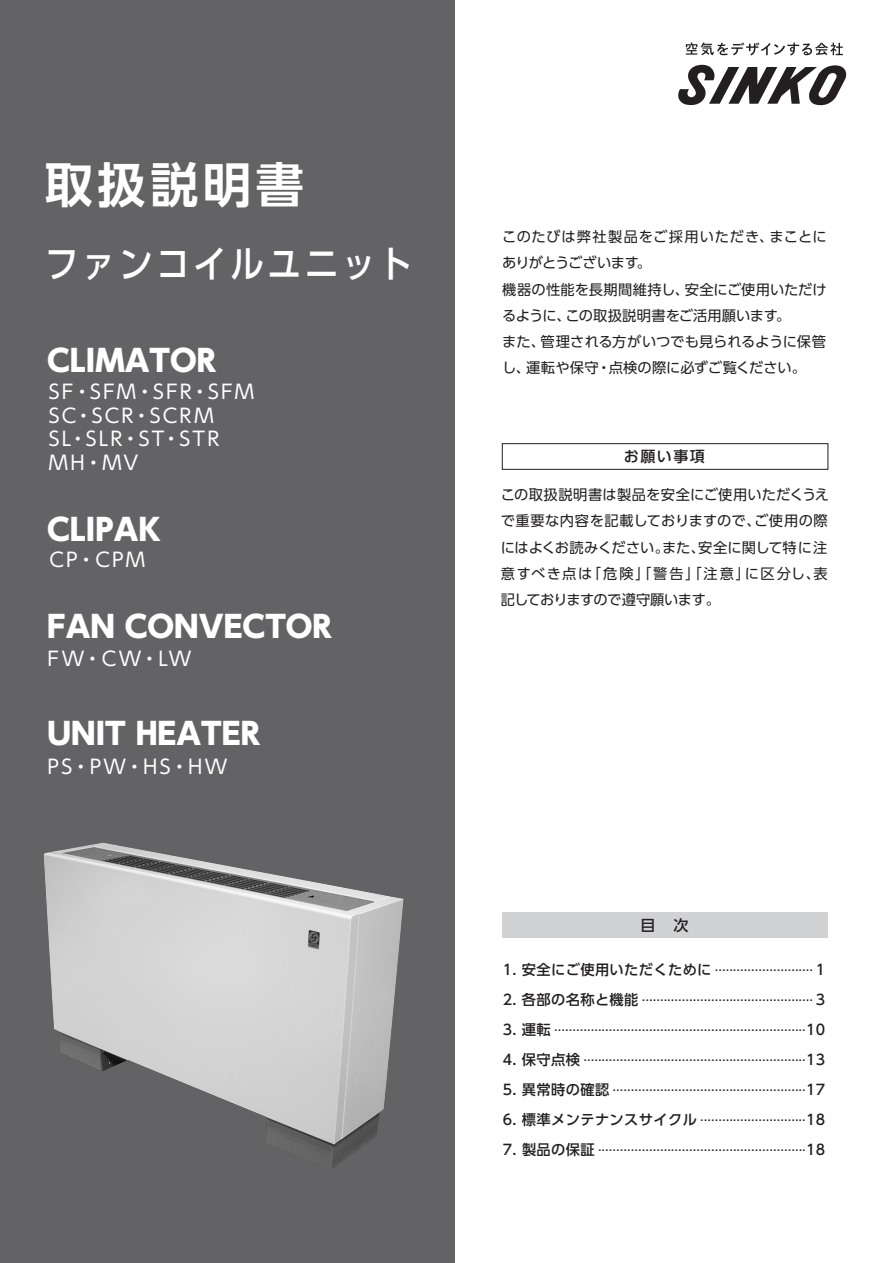
<style>
.page{position:relative;width:893px;height:1263px;background:#fff}
.page>*{position:absolute;margin:0;border:0;box-sizing:border-box;transform-origin:0 0}
.t1{font:700 48px "UD Shin Go Pro De";letter-spacing:.1em;color:#fff}
.t2{font:500 37.5px "UD Shin Go Pro";letter-spacing:.1em;color:#fff;scale:.9 1}
.t3{font:800 30px "UD Shin Go Pro";color:#fff}
.t4{font:19.5px/23.4px "UD Shin Go Pro";letter-spacing:.105em;color:#fff}
.t5{font:500 15px "UD Shin Go Pro";letter-spacing:.1em;color:#231f20}
.t6{font:300 14.25px "UD Shin Go Pro";color:#231f20}
.t7{font:14.25px/26.2px "UD Shin Go Pro";letter-spacing:.01em;color:#231f20}
.s1{font-weight:500}
</style>
<div class="page">
<div style="left:502px;top:912px;width:326px;height:26px;background:#d1d2d4"></div>
<div style="left:502px;top:443px;width:326px;height:27px;border:1px solid #231f20"></div>
<div style="left:0;top:0;width:455px;height:1263px;background:#636366"></div>
<svg style="left:678px;top:64px;width:169px;height:42px"></svg>
<svg style="left:686px;top:43px;width:157px;height:12px"></svg>
<img style="left:44px;top:843px;width:360px;height:327px">
<h1 class="t1" style="left:45px;top:146px;width:261px">取扱説明書</h1>
<h2 class="t2" style="left:45px;top:233px;width:410px">ファンコイルユニット</h2>
<h3 class="t3" style="left:47px;top:336px;width:170px">CLIMATOR</h3>
<h3 class="t4" style="left:49px;top:380px;width:207px">SF・SFM・SFR・SFM<br>SC・SCR・SCRM<br>SL・SLR・ST・STR<br>MH・MV</h3>
<h3 class="t3" style="left:47px;top:505px;width:115px">CLIPAK</h3>
<h3 class="t4" style="left:50px;top:547px;width:97px">CP・CPM</h3>
<h3 class="t3" style="left:47px;top:602px;width:286px">FAN CONVECTOR</h3>
<h3 class="t4" style="left:48px;top:646px;width:145px">FW・CW・LW</h3>
<h3 class="t3" style="left:47px;top:709px;width:214px">UNIT HEATER</h3>
<h3 class="t4" style="left:47px;top:754px;width:181px">PS・PW・HS・HW</h3>
<p class="t7" style="left:502px;top:223px;width:326px">このたびは弊社製品をご採用いただき、まことにありがとうございます。<br>機器の性能を長期間維持し、安全にご使用いただけるように、この取扱説明書をご活用願います。<br>また、管理される方がいつでも見られるように保管し、運転や保守・点検の際に必ずご覧ください。</p>
<p class="t5" style="left:624px;top:444px;width:82px">お願い事項</p>
<p class="t7" style="left:501px;top:481px;width:330px">この取扱説明書は製品を安全にご使用いただくうえで重要な内容を記載しておりますので、ご使用の際にはよくお読みください。また、安全に関して特に注意すべき点は「危険」「警告」「注意」に区分し、表記しておりますので遵守願います。</p>
<p class="t5" style="left:640px;top:913px;width:49px">目　次</p>
<p class="t6" style="left:503px;top:954px;width:324px"><span class="s1">1. 安全にご使用いただくために</span> ........................... <span class="s1">1</span></p>
<p class="t6" style="left:503px;top:984px;width:324px"><span class="s1">2. 各部の名称と機能</span> ............................................... <span class="s1">3</span></p>
<p class="t6" style="left:503px;top:1014px;width:324px"><span class="s1">3. 運転</span> .....................................................................<span class="s1">10</span></p>
<p class="t6" style="left:503px;top:1044px;width:324px"><span class="s1">4. 保守点検</span> .............................................................<span class="s1">13</span></p>
<p class="t6" style="left:503px;top:1074px;width:324px"><span class="s1">5. 異常時の確認</span> .....................................................<span class="s1">17</span></p>
<p class="t6" style="left:503px;top:1104px;width:324px"><span class="s1">6. 標準メンテナンスサイクル</span> .............................<span class="s1">18</span></p>
<p class="t6" style="left:503px;top:1134px;width:324px"><span class="s1">7. 製品の保証</span> .........................................................<span class="s1">18</span></p>
</div>
